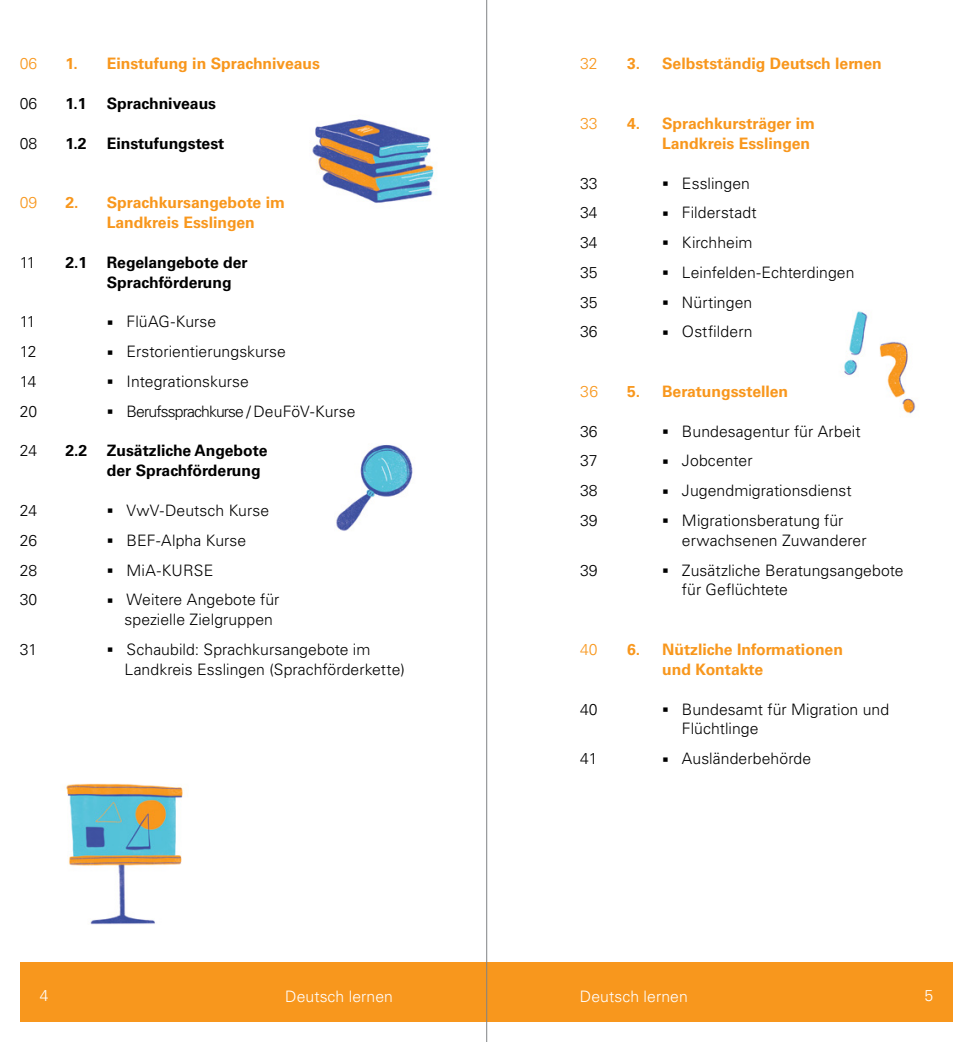
<style>
.page{position:relative;width:973px;height:1042px;background:#fff}
.page>*{position:absolute;margin:0;border:0;box-sizing:border-box;transform-origin:0 0}
.Fliesstext{font:300 15.75px "Univers LT Pro 45";letter-spacing:.005em;color:#000}
.Unterüberschriften{font:700 15.75px "Univers LT Pro 65";color:#f8971d}
.Fliesstext_Bold{font:700 15.75px "Univers LT Pro 65";color:#000}
.Fliesstext_Bold-2{font:300 15.75px "Univers LT Pro 45";color:#000}
.Fliesstext-2{font:300 15.75px "Univers LT Pro 45";letter-spacing:-.055em;color:#000}
.t1{font:300 15.75px "Univers LT Pro 45";letter-spacing:.005em;color:#fff}
.Unterüberschriften-2{font:300 15.75px "Univers LT Pro 45";color:#f8971d}
.Fliesstext_Orange{font:300 15.75px "Univers LT Pro 45";color:#f8971d}
.s1{font-family:"Arial";font-weight:400;font-size:19.25px}
</style>
<div class="page">
<div style="left:476px;top:962px;width:476px;height:60px;background:#f8971d"></div>
<div style="left:20px;top:962px;width:476px;height:60px;background:#f8971d"></div>
<img style="left:312px;top:119px;width:122px;height:84px">
<img style="left:844px;top:311px;width:72px;height:103px">
<img style="left:66px;top:783px;width:117px;height:142px">
<img style="left:336px;top:445px;width:77px;height:86px">
<hr style="left:486px;top:0;width:1px;height:1042px;background:#808285">
<p class="Unterüberschriften-2" style="left:20px;top:54px;width:19px">06</p>
<p class="Fliesstext_Bold-2" style="left:20px;top:93px;width:19px">06</p>
<p class="Fliesstext_Bold-2" style="left:20px;top:133px;width:19px">08</p>
<p class="Unterüberschriften-2" style="left:20px;top:192px;width:19px">09</p>
<p class="Fliesstext_Bold-2" style="left:20px;top:252px;width:17px">11</p>
<p class="Fliesstext_Bold-2" style="left:20px;top:311px;width:17px">11</p>
<p class="Fliesstext_Bold-2" style="left:20px;top:341px;width:18px">12</p>
<p class="Fliesstext_Bold-2" style="left:20px;top:371px;width:18px">14</p>
<p class="Fliesstext_Bold-2" style="left:20px;top:401px;width:19px">20</p>
<p class="Fliesstext_Bold-2" style="left:20px;top:440px;width:19px">24</p>
<p class="Fliesstext_Bold-2" style="left:20px;top:500px;width:19px">24</p>
<p class="Fliesstext_Bold-2" style="left:20px;top:530px;width:19px">26</p>
<p class="Fliesstext_Bold-2" style="left:20px;top:560px;width:19px">28</p>
<p class="Fliesstext_Bold-2" style="left:20px;top:589px;width:19px">30</p>
<p class="Fliesstext_Bold-2" style="left:20px;top:639px;width:19px">31</p>
<p class="Unterüberschriften" style="left:65px;top:53px;width:14px">1.</p>
<p class="Fliesstext_Bold" style="left:65px;top:92px;width:23px">1.1</p>
<p class="Fliesstext_Bold" style="left:65px;top:132px;width:23px">1.2</p>
<p class="Unterüberschriften" style="left:65px;top:192px;width:15px">2.</p>
<p class="Fliesstext_Bold" style="left:65px;top:251px;width:23px">2.1</p>
<p class="Fliesstext_Bold" style="left:65px;top:440px;width:23px">2.2</p>
<p class="Unterüberschriften" style="left:107px;top:53px;width:215px">Einstufung in Sprachniveaus</p>
<p class="Fliesstext_Bold" style="left:107px;top:92px;width:111px">Sprachniveaus</p>
<p class="Fliesstext_Bold" style="left:107px;top:132px;width:119px">Einstufungstest</p>
<p class="Unterüberschriften" style="left:107px;top:192px;width:180px">Sprachkursangebote im</p>
<p class="Unterüberschriften" style="left:107px;top:212px;width:150px">Landkreis Esslingen</p>
<p class="Fliesstext_Bold" style="left:107px;top:251px;width:142px">Regelangebote der</p>
<p class="Fliesstext_Bold" style="left:107px;top:271px;width:126px">Sprachförderung</p>
<p class="Fliesstext" style="left:107px;top:311px;width:111px"><span class="s1">▪</span> FlüAG-Kurse</p>
<p class="Fliesstext" style="left:107px;top:341px;width:181px"><span class="s1">▪</span> Erstorientierungskurse</p>
<p class="Fliesstext" style="left:107px;top:371px;width:143px"><span class="s1">▪</span> Integrationskurse</p>
<p class="Fliesstext-2" style="left:107px;top:401px;width:250px"><span class="s1">▪</span> Berufssprachkurse / DeuFöV-Kurse</p>
<p class="Fliesstext_Bold" style="left:107px;top:440px;width:162px">Zusätzliche Angebote</p>
<p class="Fliesstext_Bold" style="left:107px;top:460px;width:155px">der Sprachförderung</p>
<p class="Fliesstext" style="left:107px;top:500px;width:164px"><span class="s1">▪</span> VwV-Deutsch Kurse</p>
<p class="Fliesstext" style="left:107px;top:530px;width:141px"><span class="s1">▪</span> BEF-Alpha Kurse</p>
<p class="Fliesstext" style="left:107px;top:560px;width:108px"><span class="s1">▪</span> MiA-KURSE</p>
<p class="Fliesstext" style="left:107px;top:589px;width:174px"><span class="s1">▪</span> Weitere Angebote für</p>
<p class="Fliesstext" style="left:124px;top:609px;width:150px">spezielle Zielgruppen</p>
<p class="Fliesstext" style="left:107px;top:639px;width:265px"><span class="s1">▪</span> Schaubild: Sprachkursangebote im</p>
<p class="Fliesstext" style="left:124px;top:659px;width:282px">Landkreis Esslingen (Sprachförderkette)</p>
<p class="Unterüberschriften-2" style="left:580px;top:54px;width:19px">32</p>
<p class="Unterüberschriften-2" style="left:580px;top:113px;width:19px">33</p>
<p class="Fliesstext_Bold-2" style="left:580px;top:173px;width:19px">33</p>
<p class="Fliesstext_Bold-2" style="left:580px;top:202px;width:19px">34</p>
<p class="Fliesstext_Bold-2" style="left:580px;top:232px;width:19px">34</p>
<p class="Fliesstext_Bold-2" style="left:580px;top:262px;width:19px">35</p>
<p class="Fliesstext_Bold-2" style="left:580px;top:292px;width:19px">35</p>
<p class="Fliesstext_Bold-2" style="left:580px;top:321px;width:19px">36</p>
<p class="Fliesstext_Orange" style="left:580px;top:381px;width:20px">36</p>
<p class="Fliesstext_Bold-2" style="left:580px;top:421px;width:19px">36</p>
<p class="Fliesstext_Bold-2" style="left:580px;top:450px;width:19px">37</p>
<p class="Fliesstext_Bold-2" style="left:580px;top:480px;width:19px">38</p>
<p class="Fliesstext_Bold-2" style="left:580px;top:510px;width:19px">39</p>
<p class="Fliesstext_Bold-2" style="left:580px;top:560px;width:19px">39</p>
<p class="Unterüberschriften-2" style="left:580px;top:639px;width:19px">40</p>
<p class="Fliesstext_Bold-2" style="left:580px;top:698px;width:19px">40</p>
<p class="Fliesstext_Bold-2" style="left:580px;top:748px;width:19px">41</p>
<p class="Unterüberschriften" style="left:627px;top:53px;width:15px">3.</p>
<p class="Unterüberschriften" style="left:662px;top:53px;width:221px">Selbstständig Deutsch lernen</p>
<p class="Unterüberschriften" style="left:627px;top:112px;width:15px">4.</p>
<p class="Unterüberschriften" style="left:662px;top:112px;width:154px">Sprachkursträger im</p>
<p class="Unterüberschriften" style="left:662px;top:132px;width:150px">Landkreis Esslingen</p>
<p class="Fliesstext" style="left:662px;top:173px;width:89px"><span class="s1">▪</span> Esslingen</p>
<p class="Fliesstext" style="left:662px;top:202px;width:96px"><span class="s1">▪</span> Filderstadt</p>
<p class="Fliesstext" style="left:662px;top:232px;width:92px"><span class="s1">▪</span> Kirchheim</p>
<p class="Fliesstext" style="left:662px;top:262px;width:194px"><span class="s1">▪</span> Leinfelden-Echterdingen</p>
<p class="Fliesstext" style="left:662px;top:292px;width:92px"><span class="s1">▪</span> Nürtingen</p>
<p class="Fliesstext" style="left:662px;top:321px;width:92px"><span class="s1">▪</span> Ostfildern</p>
<p class="Unterüberschriften" style="left:627px;top:380px;width:15px">5.</p>
<p class="Unterüberschriften" style="left:662px;top:380px;width:128px">Beratungsstellen</p>
<p class="Fliesstext" style="left:662px;top:421px;width:200px"><span class="s1">▪</span> Bundesagentur für Arbeit</p>
<p class="Fliesstext" style="left:662px;top:450px;width:92px"><span class="s1">▪</span> Jobcenter</p>
<p class="Fliesstext" style="left:662px;top:480px;width:191px"><span class="s1">▪</span> Jugendmigrationsdienst</p>
<p class="Fliesstext" style="left:662px;top:510px;width:183px"><span class="s1">▪</span> Migrationsberatung für</p>
<p class="Fliesstext" style="left:681px;top:530px;width:186px">erwachsenen Zuwanderer</p>
<p class="Fliesstext" style="left:662px;top:560px;width:243px"><span class="s1">▪</span> Zusätzliche Beratungsangebote</p>
<p class="Fliesstext" style="left:681px;top:579px;width:107px">für Geflüchtete</p>
<p class="Unterüberschriften" style="left:627px;top:638px;width:15px">6.</p>
<p class="Unterüberschriften" style="left:662px;top:638px;width:182px">Nützliche Informationen</p>
<p class="Unterüberschriften" style="left:662px;top:658px;width:102px">und Kontakte</p>
<p class="Fliesstext" style="left:662px;top:698px;width:228px"><span class="s1">▪</span> Bundesamt für Migration und</p>
<p class="Fliesstext" style="left:681px;top:718px;width:78px">Flüchtlinge</p>
<p class="Fliesstext" style="left:662px;top:748px;width:150px"><span class="s1">▪</span> Ausländerbehörde</p>
<p class="t1" style="left:40px;top:985px;width:10px">4</p>
<p class="t1" style="left:285px;top:986px;width:109px">Deutsch lernen</p>
<p class="t1" style="left:580px;top:986px;width:109px">Deutsch lernen</p>
<p class="t1" style="left:924px;top:985px;width:10px">5</p>
</div>
